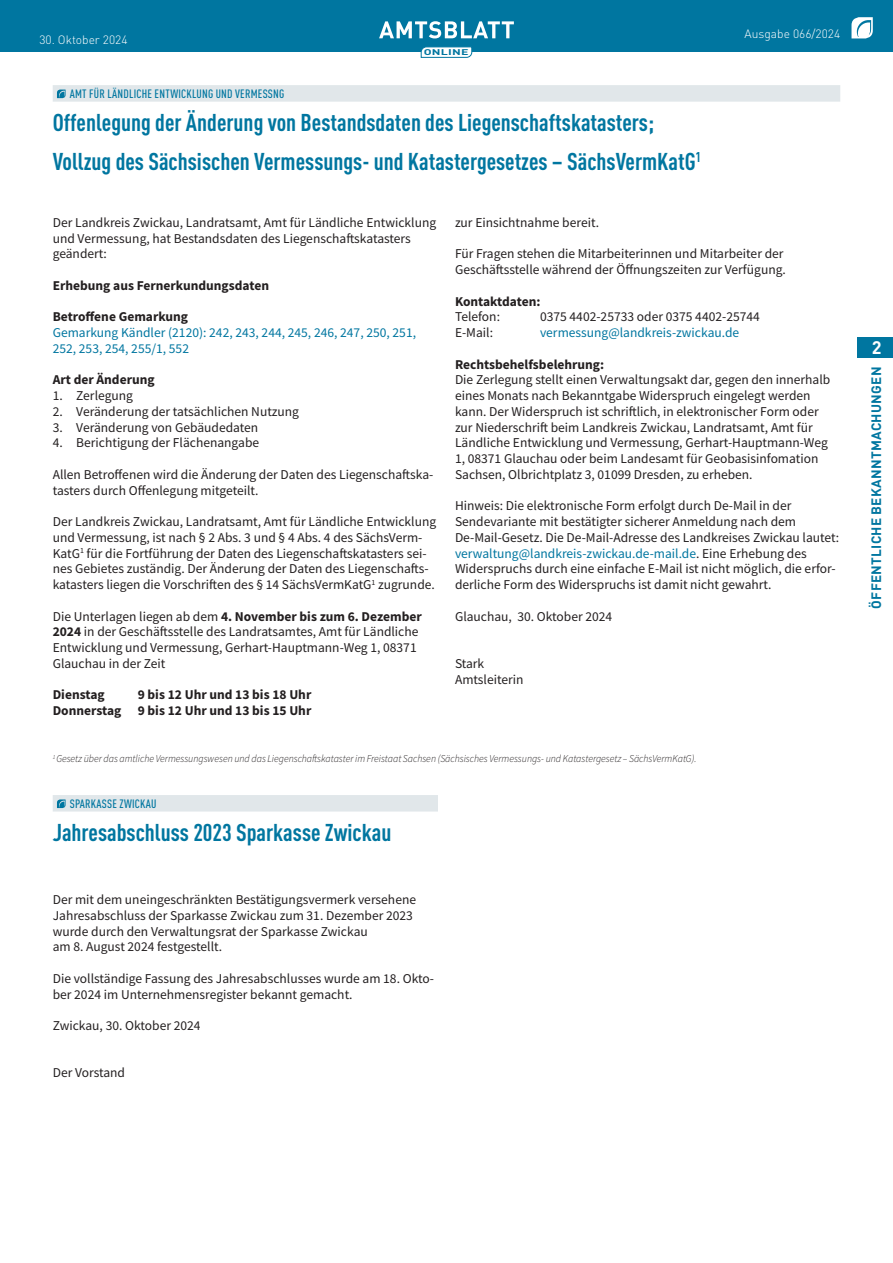
<style>
.page{position:relative;width:893px;height:1263px;background:#fff}
.page>*{position:absolute;margin:0;border:0;box-sizing:border-box;transform-origin:0 0}
._2022_-_Öffentliches_-_HZ16{font:700 condensed 24px "DIN Pro";color:#0076a0}
.t1{font:700 18px "DIN Pro";color:#fff}
._2022_-_Brotschrift{font:13.5px/15.8px "Source Sans Pro";color:#231f20}
._2022_-_Brotschrift-2{font:700 13.5px "Source Sans Pro";color:#231f20}
._2022_-_Brotschrift-3{font:13.5px/15.8px "Source Sans Pro";color:#0076a0}
.t2{font:700 13.5px "DIN Pro";letter-spacing:.02em;color:#0076a0}
._2022_-_Öffentliches_-_DZ{font:500 condensed 12px "DIN Pro";letter-spacing:.02em;color:#0076a0}
.t3{font:300 12px "DIN Pro";color:#fff}
._2022_-_Brotschrift_-_Fußnote{font:italic 300 10.5px "Source Sans Pro";color:#231f20;scale:.95 1}
.t4{font:700 8.25px "DIN Pro";letter-spacing:.02em;color:#0076a0;scale:1.5 1}
.s1{font-weight:700}
.s2{color:#0076a0}
</style>
<div class="page">
<div style="left:0;top:0;width:893px;height:51px;background:#0076a0"></div>
<svg style="left:851px;top:17px;width:22px;height:21px"></svg>
<svg style="left:379px;top:21px;width:135px;height:17px"></svg>
<svg style="left:421px;top:47px;width:51px;height:11px"></svg>
<div style="left:857px;top:337px;width:36px;height:21px;background:#0076a0"></div>
<div style="left:53px;top:85px;width:787px;height:17px;background:#e1e7ea"></div>
<svg style="left:57px;top:90px;width:9px;height:8px"></svg>
<div style="left:53px;top:795px;width:385px;height:16px;background:#e1e7ea"></div>
<svg style="left:57px;top:799px;width:9px;height:9px"></svg>
<p class="t3" style="left:39px;top:30px;width:90px">30. Oktober 2024</p>
<p class="t4" style="left:424px;top:45px;width:31px">ONLINE</p>
<p class="_2022_-_Öffentliches_-_DZ" style="left:70px;top:85px;width:216px">AMT FÜR LÄNDLICHE ENTWICKLUNG UND VERMESSNG</p>
<p class="_2022_-_Öffentliches_-_HZ16" style="left:53px;top:104px;width:603px">Offenlegung der Änderung von Bestandsdaten des Liegenschaftskatasters;</p>
<p class="_2022_-_Öffentliches_-_HZ16" style="left:53px;top:143px;width:650px">Vollzug des Sächsischen Vermessungs- und Katastergesetzes – SächsVermKatG<sup>1</sup></p>
<p class="t3" style="left:745px;top:25px;width:97px">Ausgabe 066/2024</p>
<p class="_2022_-_Brotschrift" style="left:53px;top:214px;width:385px">Der Landkreis Zwickau, Landratsamt, Amt für Ländliche Entwicklung und Vermessung, hat Bestandsdaten des Liegenschaftskatasters geändert:</p>
<p class="_2022_-_Brotschrift-2" style="left:53px;top:276px;width:218px">Erhebung aus Fernerkundungsdaten</p>
<p class="_2022_-_Brotschrift-2" style="left:53px;top:308px;width:137px">Betroffene Gemarkung</p>
<p class="_2022_-_Brotschrift-3" style="left:53px;top:325px;width:365px">Gemarkung Kändler (2120): 242, 243, 244, 245, 246, 247, 250, 251,<br>252, 253, 254, 255/1, 552</p>
<p class="_2022_-_Brotschrift-2" style="left:53px;top:371px;width:103px">Art der Änderung</p>
<p class="_2022_-_Brotschrift" style="left:53px;top:388px;width:82px">1. Zerlegung</p>
<p class="_2022_-_Brotschrift" style="left:53px;top:403px;width:248px">2. Veränderung der tatsächlichen Nutzung</p>
<p class="_2022_-_Brotschrift" style="left:53px;top:419px;width:207px">3. Veränderung von Gebäudedaten</p>
<p class="_2022_-_Brotschrift" style="left:53px;top:435px;width:208px">4. Berichtigung der Flächenangabe</p>
<p class="_2022_-_Brotschrift" style="left:53px;top:466px;width:382px">Allen Betroffenen wird die Änderung der Daten des Liegenschaftska&shy;tasters durch Offenlegung mitgeteilt.</p>
<p class="_2022_-_Brotschrift" style="left:53px;top:514px;width:385px">Der Landkreis Zwickau, Landratsamt, Amt für Ländliche Entwicklung und Vermessung, ist nach § 2 Abs. 3 und § 4 Abs. 4 des SächsVerm-KatG<sup>1</sup> für die Fortführung der Daten des Liegenschaftskatasters sei&shy;nes Gebietes zuständig. Der Änderung der Daten des Liegenschafts&shy;katasters liegen die Vorschriften des § 14 SächsVermKatG<sup>1</sup> zugrunde.</p>
<p class="_2022_-_Brotschrift" style="left:53px;top:608px;width:371px">Die Unterlagen liegen ab dem <span class="s1">4. November bis zum 6. Dezember 2024</span> in der Geschäftsstelle des Landratsamtes, Amt für Ländliche Entwicklung und Vermessung, Gerhart-Hauptmann-Weg 1, 08371<br>Glauchau in der Zeit</p>
<p class="_2022_-_Brotschrift-2" style="left:53px;top:686px;width:53px">Dienstag</p>
<p class="_2022_-_Brotschrift-2" style="left:138px;top:686px;width:175px">9 bis 12 Uhr und 13 bis 18 Uhr</p>
<p class="_2022_-_Brotschrift-2" style="left:53px;top:701px;width:260px">Donnerstag 9 bis 12 Uhr und 13 bis 15 Uhr</p>
<p class="_2022_-_Brotschrift" style="left:455px;top:214px;width:146px">zur Einsichtnahme bereit.</p>
<p class="_2022_-_Brotschrift" style="left:455px;top:246px;width:332px">Für Fragen stehen die Mitarbeiterinnen und Mitarbeiter der<br>Geschäftsstelle während der Öffnungszeiten zur Verfügung.</p>
<p class="_2022_-_Brotschrift-2" style="left:455px;top:292px;width:87px">Kontaktdaten:</p>
<p class="_2022_-_Brotschrift" style="left:455px;top:309px;width:47px">Telefon:</p>
<p class="_2022_-_Brotschrift" style="left:540px;top:309px;width:221px">0375 4402-25733 oder 0375 4402-25744</p>
<p class="_2022_-_Brotschrift" style="left:455px;top:325px;width:40px">E-Mail:</p>
<p class="_2022_-_Brotschrift-3" style="left:540px;top:325px;width:201px">vermessung@landkreis-zwickau.de</p>
<p class="_2022_-_Brotschrift-2" style="left:455px;top:355px;width:151px">Rechtsbehelfsbelehrung:</p>
<p class="_2022_-_Brotschrift" style="left:455px;top:372px;width:377px">Die Zerlegung stellt einen Verwaltungsakt dar, gegen den innerhalb eines Monats nach Bekanntgabe Widerspruch eingelegt werden kann. Der Widerspruch ist schriftlich, in elektronischer Form oder zur Niederschrift beim Landkreis Zwickau, Landratsamt, Amt für Ländliche Entwicklung und Vermessung, Gerhart-Hauptmann-Weg 1, 08371 Glauchau oder beim Landesamt für Geobasisinfomation Sachsen, Olbrichtplatz 3, 01099 Dresden, zu erheben.</p>
<p class="_2022_-_Brotschrift" style="left:455px;top:498px;width:386px">Hinweis: Die elektronische Form erfolgt durch De-Mail in der Sendevariante mit bestätigter sicherer Anmeldung nach dem De-Mail-Gesetz. Die De-Mail-Adresse des Landkreises Zwickau lautet: <span class="s2">verwaltung@landkreis-zwickau.de-mail.de</span>. Eine Erhebung des Widerspruchs durch eine einfache E-Mail ist nicht möglich, die erfor&shy;derliche Form des Widerspruchs ist damit nicht gewahrt.</p>
<p class="_2022_-_Brotschrift" style="left:455px;top:608px;width:159px">Glauchau, 30. Oktober 2024</p>
<p class="_2022_-_Brotschrift" style="left:455px;top:655px;width:31px">Stark</p>
<p class="_2022_-_Brotschrift" style="left:455px;top:671px;width:70px">Amtsleiterin</p>
<p class="_2022_-_Brotschrift_-_Fußnote" style="left:53px;top:752px;width:679px"><sup>1</sup> Gesetz über das amtliche Vermessungswesen und das Liegenschaftskataster im Freistaat Sachsen (Sächsisches Vermessungs- und Katastergesetz – SächsVermKatG).</p>
<p class="_2022_-_Öffentliches_-_DZ" style="left:70px;top:795px;width:88px">SPARKASSE ZWICKAU</p>
<p class="_2022_-_Öffentliches_-_HZ16" style="left:53px;top:814px;width:340px">Jahresabschluss 2023 Sparkasse Zwickau</p>
<p class="_2022_-_Brotschrift" style="left:53px;top:892px;width:365px">Der mit dem uneingeschränkten Bestätigungsvermerk versehene<br>Jahresabschluss der Sparkasse Zwickau zum 31. Dezember 2023 wurde durch den Verwaltungsrat der Sparkasse Zwickau</p>
<p class="_2022_-_Brotschrift" style="left:53px;top:939px;width:171px">am 8. August 2024 festgestellt.</p>
<p class="_2022_-_Brotschrift" style="left:53px;top:970px;width:383px">Die vollständige Fassung des Jahresabschlusses wurde am 18. Okto&shy;ber 2024 im Unternehmensregister bekannt gemacht.</p>
<p class="_2022_-_Brotschrift" style="left:53px;top:1018px;width:149px">Zwickau, 30. Oktober 2024</p>
<p class="_2022_-_Brotschrift" style="left:53px;top:1065px;width:74px">Der Vorstand</p>
<h2 class="t1" style="left:872px;top:333px;width:11px">2</h2>
<p class="t2" style="left:865px;top:609px;width:243px;rotate:-90deg">ÖFFENTLICHE BEKANNTMACHUNGEN</p>
</div>
